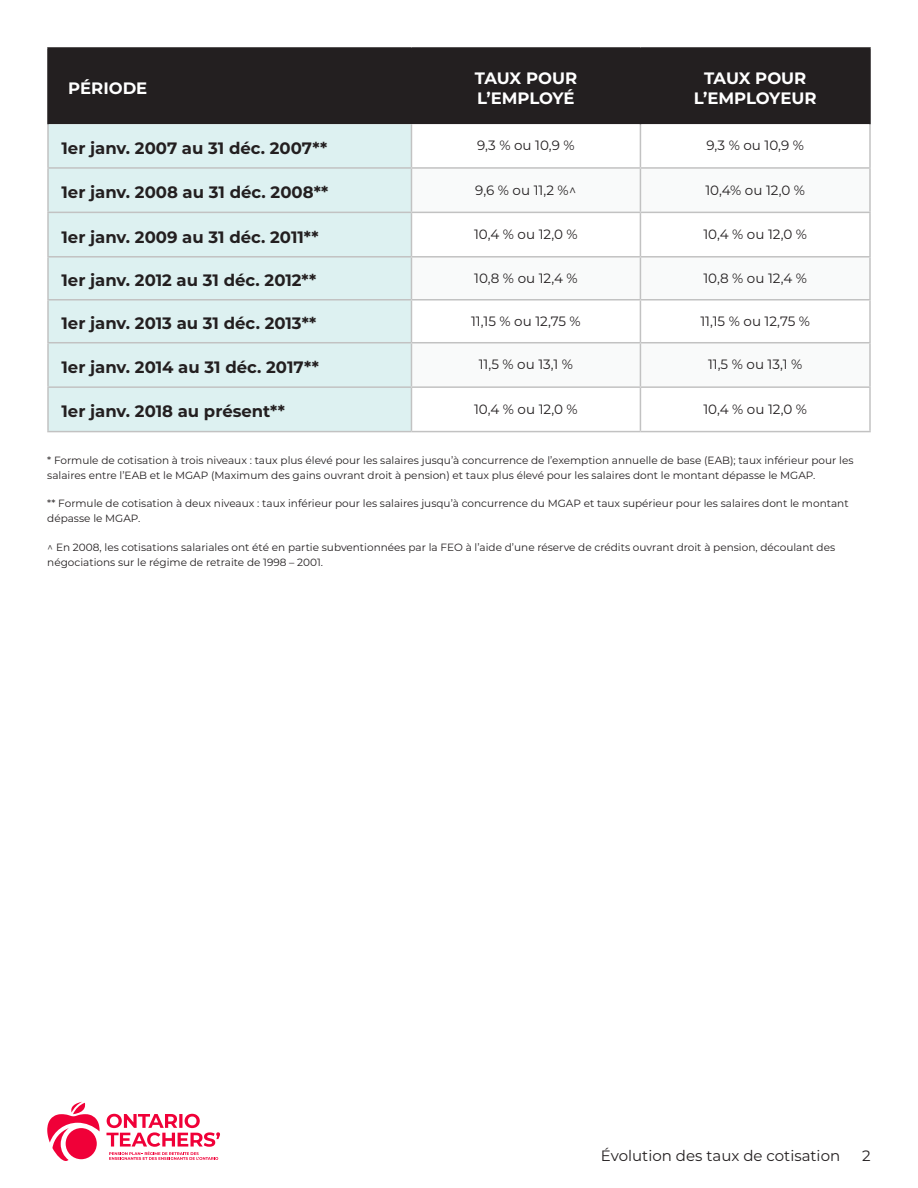
<style>
.page{position:relative;width:918px;height:1188px;background:#fff}
.page>*{position:absolute;margin:0;border:0;box-sizing:border-box;transform-origin:0 0}
.table_column_header{font:700 16.5px "Montserrat";color:#231f20}
.Table_header{font:700 16.5px/19.8px "Montserrat";color:#fff}
.t1{font:15px "Montserrat";color:#231f20}
.table_body_centered{font:13.5px "Montserrat";color:#231f20}
.footnote{font:10.5px/15px "Montserrat";color:#231f20}
</style>
<div class="page">
<svg style="left:47px;top:1102px;width:53px;height:59px"></svg>
<div style="left:66px;top:1128px;width:31px;height:31px;background:#f00038;border-radius:50%"></div>
<svg style="left:106px;top:1114px;width:114px;height:46px"></svg>
<div style="left:49px;top:49px;width:820px;height:75px;background:#231f20"></div>
<div style="left:49px;top:124px;width:362px;height:307px;background:#ddf1f1"></div>
<svg style="left:412px;top:124px;width:457px;height:43px"></svg>
<svg style="left:412px;top:169px;width:457px;height:43px"></svg>
<svg style="left:412px;top:213px;width:457px;height:218px"></svg>
<hr style="left:47px;top:124px;width:2px;height:43px;background:#c2c2c2">
<hr style="left:411px;top:124px;width:1px;height:43px;background:#c2c2c2">
<hr style="left:640px;top:124px;width:1px;height:43px;background:#c2c2c2">
<hr style="left:869px;top:124px;width:2px;height:43px;background:#c2c2c2">
<hr style="left:47px;top:167px;width:364px;height:2px;background:#c2c2c2">
<hr style="left:47px;top:169px;width:2px;height:43px;background:#c2c2c2">
<hr style="left:411px;top:167px;width:229px;height:2px;background:#c2c2c2">
<hr style="left:411px;top:169px;width:1px;height:43px;background:#c2c2c2">
<hr style="left:640px;top:167px;width:231px;height:2px;background:#c2c2c2">
<hr style="left:640px;top:169px;width:1px;height:43px;background:#c2c2c2">
<hr style="left:869px;top:169px;width:2px;height:43px;background:#c2c2c2">
<hr style="left:47px;top:212px;width:364px;height:1px;background:#c2c2c2">
<hr style="left:47px;top:213px;width:2px;height:43px;background:#c2c2c2">
<hr style="left:411px;top:212px;width:229px;height:1px;background:#c2c2c2">
<hr style="left:411px;top:213px;width:1px;height:43px;background:#c2c2c2">
<hr style="left:640px;top:212px;width:231px;height:1px;background:#c2c2c2">
<hr style="left:640px;top:213px;width:1px;height:43px;background:#c2c2c2">
<hr style="left:869px;top:213px;width:2px;height:43px;background:#c2c2c2">
<hr style="left:47px;top:256px;width:364px;height:2px;background:#c2c2c2">
<hr style="left:47px;top:258px;width:2px;height:41px;background:#c2c2c2">
<hr style="left:411px;top:256px;width:229px;height:2px;background:#c2c2c2">
<hr style="left:411px;top:258px;width:1px;height:41px;background:#c2c2c2">
<hr style="left:640px;top:256px;width:231px;height:2px;background:#c2c2c2">
<hr style="left:640px;top:258px;width:1px;height:41px;background:#c2c2c2">
<hr style="left:869px;top:258px;width:2px;height:41px;background:#c2c2c2">
<hr style="left:47px;top:299px;width:364px;height:2px;background:#c2c2c2">
<hr style="left:47px;top:301px;width:2px;height:41px;background:#c2c2c2">
<hr style="left:411px;top:299px;width:229px;height:2px;background:#c2c2c2">
<hr style="left:411px;top:301px;width:1px;height:41px;background:#c2c2c2">
<hr style="left:640px;top:299px;width:231px;height:2px;background:#c2c2c2">
<hr style="left:640px;top:301px;width:1px;height:41px;background:#c2c2c2">
<hr style="left:869px;top:301px;width:2px;height:41px;background:#c2c2c2">
<hr style="left:47px;top:342px;width:364px;height:1px;background:#c2c2c2">
<hr style="left:47px;top:343px;width:2px;height:43px;background:#c2c2c2">
<hr style="left:411px;top:342px;width:229px;height:1px;background:#c2c2c2">
<hr style="left:411px;top:343px;width:1px;height:43px;background:#c2c2c2">
<hr style="left:640px;top:342px;width:231px;height:1px;background:#c2c2c2">
<hr style="left:640px;top:343px;width:1px;height:43px;background:#c2c2c2">
<hr style="left:869px;top:343px;width:2px;height:43px;background:#c2c2c2">
<hr style="left:47px;top:386px;width:364px;height:2px;background:#c2c2c2">
<hr style="left:47px;top:388px;width:2px;height:43px;background:#c2c2c2">
<hr style="left:411px;top:386px;width:229px;height:2px;background:#c2c2c2">
<hr style="left:411px;top:388px;width:1px;height:43px;background:#c2c2c2">
<hr style="left:640px;top:386px;width:231px;height:2px;background:#c2c2c2">
<hr style="left:640px;top:388px;width:1px;height:43px;background:#c2c2c2">
<hr style="left:869px;top:388px;width:2px;height:43px;background:#c2c2c2">
<hr style="left:47px;top:431px;width:364px;height:1px;background:#c2c2c2">
<hr style="left:411px;top:431px;width:229px;height:1px;background:#c2c2c2">
<hr style="left:640px;top:431px;width:231px;height:1px;background:#c2c2c2">
<hr style="left:47px;top:47px;width:364px;height:2px;background:#231f20">
<hr style="left:47px;top:49px;width:2px;height:75px;background:#231f20">
<hr style="left:411px;top:47px;width:229px;height:2px;background:#231f20">
<hr style="left:640px;top:47px;width:231px;height:2px;background:#231f20">
<hr style="left:640px;top:49px;width:1px;height:75px;background:#231f20">
<hr style="left:869px;top:49px;width:2px;height:75px;background:#231f20">
<p class="Table_header" style="left:68px;top:78px;width:81px">PÉRIODE</p>
<p class="Table_header" style="left:475px;top:68px;width:104px">TAUX POUR<br>L’EMPLOYÉ</p>
<p class="Table_header" style="left:694px;top:68px;width:124px;text-align:center">TAUX POUR<br>L’EMPLOYEUR</p>
<p class="table_column_header" style="left:62px;top:136px;width:267px">1er janv. 2007 au 31 déc. 2007**</p>
<p class="table_body_centered" style="left:477px;top:136px;width:99px">9,3 % ou 10,9 %</p>
<p class="table_body_centered" style="left:706px;top:136px;width:99px">9,3 % ou 10,9 %</p>
<p class="table_column_header" style="left:62px;top:180px;width:268px">1er janv. 2008 au 31 déc. 2008**</p>
<p class="table_body_centered" style="left:475px;top:180px;width:103px">9,6 % ou 11,2 %^</p>
<p class="table_body_centered" style="left:705px;top:180px;width:101px">10,4% ou 12,0 %</p>
<p class="table_column_header" style="left:62px;top:225px;width:259px">1er janv. 2009 au 31 déc. 2011**</p>
<p class="table_body_centered" style="left:474px;top:225px;width:105px">10,4 % ou 12,0 %</p>
<p class="table_body_centered" style="left:703px;top:225px;width:105px">10,4 % ou 12,0 %</p>
<p class="table_column_header" style="left:62px;top:269px;width:256px">1er janv. 2012 au 31 déc. 2012**</p>
<p class="table_body_centered" style="left:474px;top:269px;width:105px">10,8 % ou 12,4 %</p>
<p class="table_body_centered" style="left:703px;top:269px;width:105px">10,8 % ou 12,4 %</p>
<p class="table_column_header" style="left:62px;top:311px;width:256px">1er janv. 2013 au 31 déc. 2013**</p>
<p class="table_body_centered" style="left:471px;top:312px;width:111px">11,15 % ou 12,75 %</p>
<p class="table_body_centered" style="left:700px;top:312px;width:111px">11,15 % ou 12,75 %</p>
<p class="table_column_header" style="left:62px;top:355px;width:259px">1er janv. 2014 au 31 déc. 2017**</p>
<p class="table_body_centered" style="left:479px;top:355px;width:96px">11,5 % ou 13,1 %</p>
<p class="table_body_centered" style="left:708px;top:355px;width:96px">11,5 % ou 13,1 %</p>
<p class="table_column_header" style="left:62px;top:400px;width:225px">1er janv. 2018 au présent**</p>
<p class="table_body_centered" style="left:474px;top:400px;width:105px">10,4 % ou 12,0 %</p>
<p class="table_body_centered" style="left:703px;top:400px;width:105px">10,4 % ou 12,0 %</p>
<p class="footnote" style="left:47px;top:452px;width:808px">* Formule de cotisation à trois niveaux : taux plus élevé pour les salaires jusqu’à concurrence de l’exemption annuelle de base (EAB); taux inférieur pour les salaires entre l’EAB et le MGAP (Maximum des gains ouvrant droit à pension) et taux plus élevé pour les salaires dont le montant dépasse le MGAP.</p>
<p class="footnote" style="left:47px;top:496px;width:803px">** Formule de cotisation à deux niveaux : taux inférieur pour les salaires jusqu’à concurrence du MGAP et taux supérieur pour les salaires dont le montant dépasse le MGAP.</p>
<p class="footnote" style="left:47px;top:539px;width:789px">^ En 2008, les cotisations salariales ont été en partie subventionnées par la FEO à l’aide d’une réserve de crédits ouvrant droit à pension, découlant des négociations sur le régime de retraite de 1998 – 2001.</p>
<h2 class="t1" style="left:601px;top:1145px;width:241px">Évolution des taux de cotisation</h2>
<h2 class="t1" style="left:862px;top:1145px;width:10px">2</h2>
</div>
